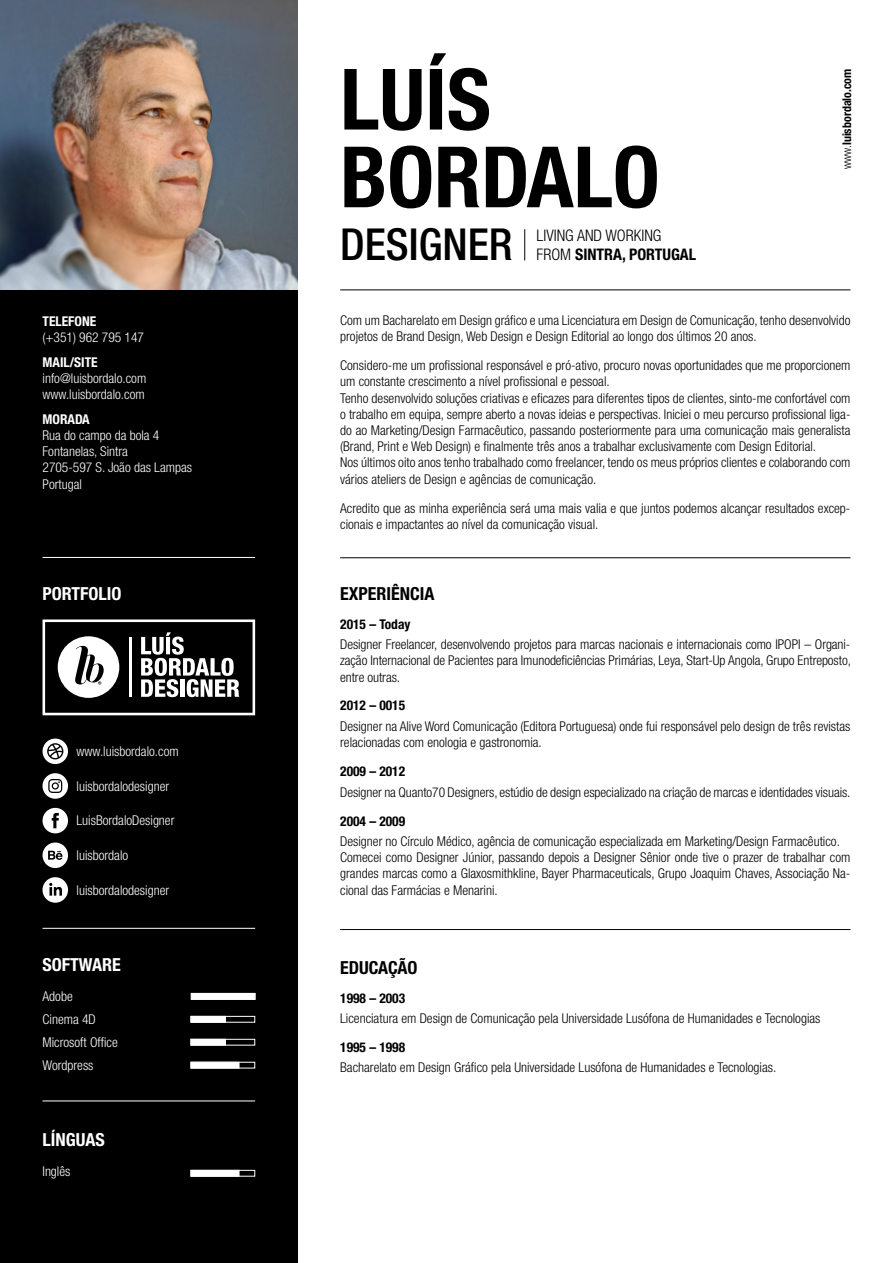
<style>
.page{position:relative;width:893px;height:1263px;background:#fff}
.page>*{position:absolute;margin:0;border:0;box-sizing:border-box;transform-origin:0 0}
.t1{font:700 condensed 84.75px/77.7px "Helvetica Neue LT Pro";color:#000}
.t2{font:500 condensed 44.1px "Helvetica Neue LT Pro";color:#000}
.t3{font:700 condensed 18px "Helvetica Neue LT Pro";color:#fff}
.t4{font:700 condensed 18px "Helvetica Neue LT Pro";color:#000}
.t5{font:300 condensed 15.9px/19.2px "Helvetica Neue LT Pro";color:#000}
.t6{font:300 condensed 13.5px/16.2px "Helvetica Neue LT Pro";color:#000}
.t7{font:300 condensed 13.5px/16.2px "Helvetica Neue LT Pro";color:#fff}
.t8{font:700 condensed 13.5px "Helvetica Neue LT Pro";color:#000}
.t9{font:700 condensed 13.5px "Helvetica Neue LT Pro";color:#fff}
.t10{font:700 condensed 12px "Helvetica Neue LT Pro";color:#000}
.s1{font-weight:700}
.s2{font-weight:300}
</style>
<div class="page">
<div style="left:0;top:289px;width:298px;height:974px;background:#000"></div>
<img style="left:0;top:0;width:298px;height:289px">
<svg style="left:43px;top:619px;width:212px;height:96px"></svg>
<hr style="left:340px;top:289px;width:510px;height:1px;background:#000">
<hr style="left:340px;top:557px;width:510px;height:1px;background:#000">
<hr style="left:43px;top:557px;width:212px;height:1px;background:#fff">
<hr style="left:43px;top:928px;width:212px;height:1px;background:#fff">
<hr style="left:43px;top:1100px;width:212px;height:1px;background:#fff">
<hr style="left:340px;top:929px;width:510px;height:1px;background:#000">
<svg style="left:43px;top:738px;width:25px;height:26px"></svg>
<svg style="left:43px;top:773px;width:25px;height:26px"></svg>
<svg style="left:43px;top:808px;width:25px;height:25px"></svg>
<svg style="left:43px;top:842px;width:25px;height:26px"></svg>
<svg style="left:43px;top:877px;width:25px;height:26px"></svg>
<div style="left:191px;top:993px;width:64px;height:7px;background:#fff"></div>
<div style="left:191px;top:1016px;width:64px;height:6px;border:1px solid #fff"></div>
<div style="left:191px;top:1016px;width:35px;height:6px;background:#fff"></div>
<div style="left:191px;top:1039px;width:64px;height:6px;border:1px solid #fff"></div>
<div style="left:191px;top:1039px;width:35px;height:6px;background:#fff"></div>
<div style="left:191px;top:1062px;width:48px;height:6px;background:#fff"></div>
<div style="left:191px;top:1170px;width:64px;height:6px;border:1px solid #fff"></div>
<div style="left:191px;top:1170px;width:48px;height:6px;background:#fff"></div>
<hr style="left:524px;top:229px;width:1px;height:31px;background:#000">
<p class="t9" style="left:43px;top:313px;width:55px">TELEFONE</p>
<p class="t7" style="left:43px;top:329px;width:103px">(+351) 962 795 147</p>
<p class="t9" style="left:43px;top:354px;width:57px">MAIL/SITE</p>
<p class="t7" style="left:43px;top:370px;width:105px">info@luisbordalo.com www.luisbordalo.com</p>
<p class="t9" style="left:43px;top:411px;width:49px">MORADA</p>
<p class="t7" style="left:43px;top:427px;width:151px">Rua do campo da bola 4<br>Fontanelas, Sintra<br>2705-597 S. João das Lampas<br>Portugal</p>
<h3 class="t3" style="left:43px;top:583px;width:81px">PORTFOLIO</h3>
<p class="t7" style="left:77px;top:743px;width:104px">www.luisbordalo.com</p>
<p class="t7" style="left:77px;top:778px;width:94px">luisbordalodesigner</p>
<p class="t7" style="left:77px;top:812px;width:99px">LuisBordaloDesigner</p>
<p class="t7" style="left:77px;top:847px;width:53px">luisbordalo</p>
<p class="t7" style="left:77px;top:882px;width:94px">luisbordalodesigner</p>
<h3 class="t3" style="left:43px;top:953px;width:80px">SOFTWARE</h3>
<p class="t7" style="left:43px;top:985px;width:77px;line-height:23px">Adobe<br>Cinema 4D<br>Microsoft Office<br>Wordpress</p>
<h3 class="t3" style="left:43px;top:1128px;width:64px">LÍNGUAS</h3>
<p class="t7" style="left:43px;top:1163px;width:29px">Inglês</p>
<h1 class="t1" style="left:340px;top:59px;width:321px">LUÍS<br>BORDALO</h1>
<h2 class="t2" style="left:340px;top:218px;width:174px">DESIGNER</h2>
<p class="t5" style="left:537px;top:226px;width:161px">LIVING AND WORKING<br>FROM <span class="s1">SINTRA, PORTUGAL</span></p>
<p class="t10" style="left:839px;top:169px;width:102px;rotate:-90deg"><span class="s2">www.</span>luisbordalo.com</p>
<p class="t6" style="left:340px;top:312px;width:512px">Com um Bacharelato em Design gráfico e uma Licenciatura em Design de Comunicação, tenho desenvolvido projetos de Brand Design, Web Design e Design Editorial ao longo dos últimos 20 anos.</p>
<p class="t6" style="left:340px;top:357px;width:512px">Considero-me um profissional responsável e pró-ativo, procuro novas oportunidades que me proporcionem um constante crescimento a nível profissional e pessoal.<br>Tenho desenvolvido soluções criativas e eficazes para diferentes tipos de clientes, sinto-me confortável com o trabalho em equipa, sempre aberto a novas ideias e perspectivas. Iniciei o meu percurso profissional liga&shy;do ao Marketing/Design Farmacêutico, passando posteriormente para uma comunicação mais generalista (Brand, Print e Web Design) e finalmente três anos a trabalhar exclusivamente com Design Editorial.<br>Nos últimos oito anos tenho trabalhado como freelancer, tendo os meus próprios clientes e colaborando com vários ateliers de Design e agências de comunicação.</p>
<p class="t6" style="left:340px;top:500px;width:512px">Acredito que as minha experiência será uma mais valia e que juntos podemos alcançar resultados excep&shy;cionais e impactantes ao nível da comunicação visual.</p>
<h3 class="t4" style="left:340px;top:582px;width:96px">EXPERIÊNCIA</h3>
<p class="t8" style="left:340px;top:616px;width:72px">2015 – Today</p>
<p class="t6" style="left:340px;top:636px;width:512px;text-align:justify">Designer Freelancer, desenvolvendo projetos para marcas nacionais e internacionais como IPOPI – Organi&shy;zação Internacional de Pacientes para Imunodeficiências Primárias, Leya, Start-Up Angola, Grupo Entreposto, entre outras.</p>
<p class="t8" style="left:340px;top:697px;width:67px">2012 – 0015</p>
<p class="t6" style="left:340px;top:718px;width:512px">Designer na Alive Word Comunicação (Editora Portuguesa) onde fui responsável pelo design de três revistas relacionadas com enologia e gastronomia.</p>
<p class="t8" style="left:340px;top:763px;width:67px">2009 – 2012</p>
<p class="t6" style="left:340px;top:783px;width:512px">Designer na Quanto70 Designers, estúdio de design especializado na criação de marcas e identidades visuais.</p>
<p class="t8" style="left:340px;top:812px;width:67px">2004 – 2009</p>
<p class="t6" style="left:340px;top:833px;width:512px">Designer no Círculo Médico, agência de comunicação especializada em Marketing/Design Farmacêutico.<br>Comecei como Designer Júnior, passando depois a Designer Sênior onde tive o prazer de trabalhar com grandes marcas como a Glaxosmithkline, Bayer Pharmaceuticals, Grupo Joaquim Chaves, Associação Na&shy;cional das Farmácias e Menarini.</p>
<h3 class="t4" style="left:340px;top:956px;width:79px">EDUCAÇÃO</h3>
<p class="t8" style="left:340px;top:989px;width:67px">1998 – 2003</p>
<p class="t6" style="left:340px;top:1010px;width:482px">Licenciatura em Design de Comunicação pela Universidade Lusófona de Humanidades e Tecnologias</p>
<p class="t8" style="left:340px;top:1039px;width:67px">1995 – 1998</p>
<p class="t6" style="left:340px;top:1059px;width:438px">Bacharelato em Design Gráfico pela Universidade Lusófona de Humanidades e Tecnologias.</p>
</div>
